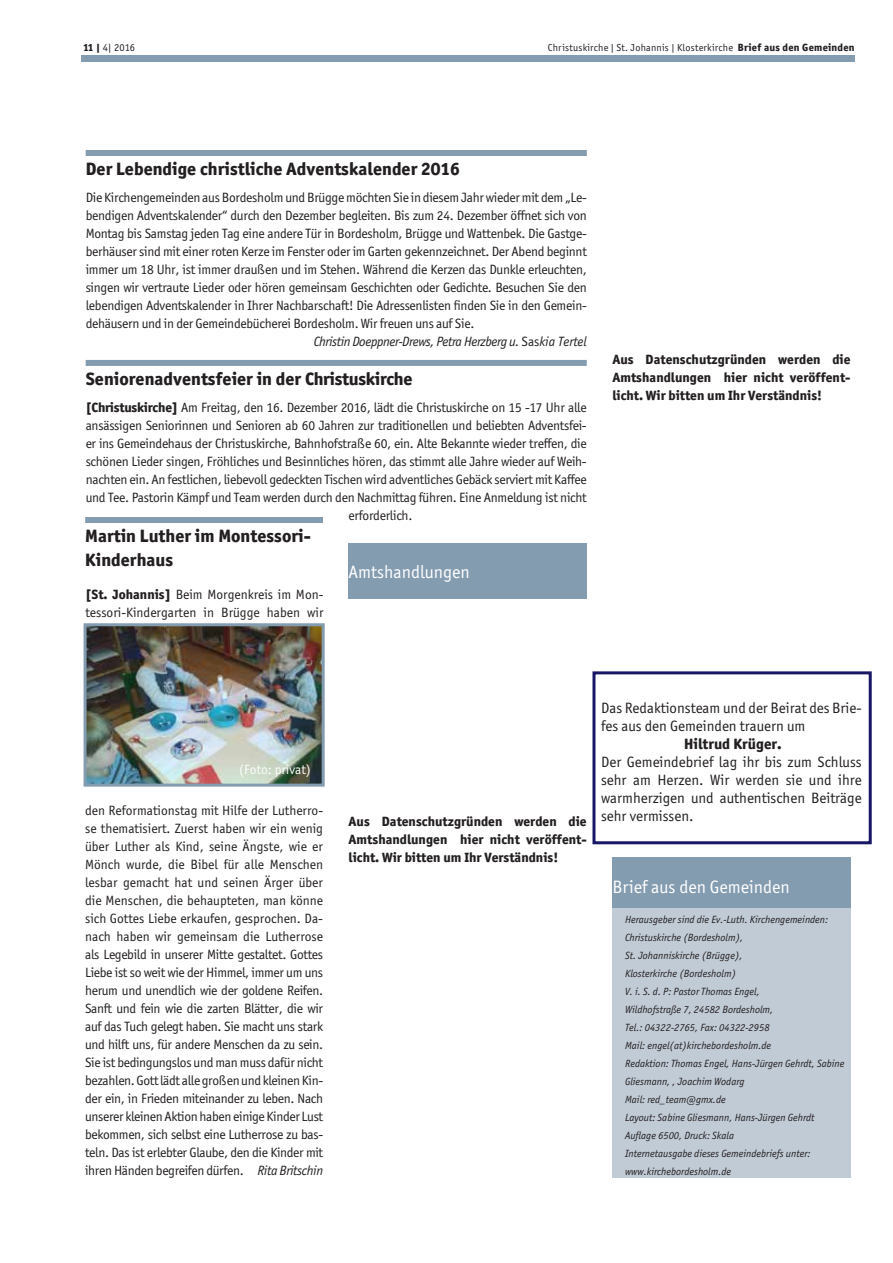
<style>
.page{position:relative;width:893px;height:1263px;background:#fff}
.page>*{position:absolute;margin:0;border:0;box-sizing:border-box;transform-origin:0 0}
.t1{font:800 18px/24px "Officina San ITC";color:#231f20}
.t2{font:18px "Officina San ITC";color:#fff}
.t3{font:15px/18px "Officina San ITC";color:#231f20}
.t4{font:800 15px "Officina San ITC";color:#231f20}
.t5{font:13.5px/18px "Officina San ITC";letter-spacing:-.02em;color:#231f20;text-align:justify}
.t6{font:800 13.5px/18px "Officina San ITC";color:#231f20;text-align:justify}
.t7{font:13.5px/18px "Officina San ITC";color:#231f20}
.t8{font:italic 13.5px "Officina San ITC";letter-spacing:-.03em;color:#231f20}
.t9{font:13.5px "Officina San ITC";color:#fdfdfd}
.t10{font:italic 10.5px/18px "Officina San ITC";color:#231f20}
.t11{font:10.5px "Officina San ITC";color:#231f20}
.t12{font:10.2px "Officina San ITC";letter-spacing:.02em;color:#231f20}
.s1{font-weight:800}
.s2{font-weight:800;font-size:10.5px}
.s3{font-style:normal}
.s4{font-style:italic}
</style>
<div class="page">
<div style="left:86px;top:360px;width:501px;height:6px;background:#849cb0"></div>
<img style="left:88px;top:656px;width:233px;height:127px">
<div style="left:84px;top:623px;width:241px;height:164px;border:3px solid #849cb0"></div>
<div style="left:86px;top:150px;width:501px;height:6px;background:#849cb0"></div>
<svg style="left:83px;top:150px;width:379px;height:506px"></svg>
<div style="left:81px;top:55px;width:774px;height:6px;background:#849cb0"></div>
<div style="left:592px;top:671px;width:280px;height:173px;border:3px solid #171766"></div>
<div style="left:349px;top:543px;width:238px;height:55px;background:#849cb0"></div>
<div style="left:612px;top:857px;width:238px;height:56px;background:#849cb0"></div>
<div style="left:612px;top:909px;width:238px;height:269px;background:#c1cbd6"></div>
<p class="t11" style="left:83px;top:41px;width:54px"><span class="s1">11 |</span> 4| 2016</p>
<p class="t12" style="left:548px;top:41px;width:308px">Christuskirche | St. Johannis | Klosterkirche <span class="s2">Brief aus den Gemeinden</span></p>
<h1 class="t1" style="left:86px;top:156px;width:376px">Der Lebendige christliche Adventskalender 2016</h1>
<p class="t5" style="left:86px;top:188px;width:503px">Die Kirchengemeinden aus Bordesholm und Brügge möchten Sie in diesem Jahr wieder mit dem „Le-</p>
<p class="t5" style="left:86px;top:206px;width:503px">bendigen Adventskalender“ durch den Dezember begleiten. Bis zum 24. Dezember öffnet sich von</p>
<p class="t5" style="left:86px;top:224px;width:503px">Montag bis Samstag jeden Tag eine andere Tür in Bordesholm, Brügge und Wattenbek. Die Gastge-</p>
<p class="t5" style="left:86px;top:242px;width:503px">berhäuser sind mit einer roten Kerze im Fenster oder im Garten gekennzeichnet. Der Abend beginnt</p>
<p class="t5" style="left:86px;top:260px;width:503px">immer um 18 Uhr, ist immer draußen und im Stehen. Während die Kerzen das Dunkle erleuchten,</p>
<p class="t5" style="left:86px;top:278px;width:503px">singen wir vertraute Lieder oder hören gemeinsam Geschichten oder Gedichte. Besuchen Sie den</p>
<p class="t5" style="left:86px;top:296px;width:503px">lebendigen Adventskalender in Ihrer Nachbarschaft! Die Adressenlisten finden Sie in den Gemein-</p>
<p class="t5" style="left:86px;top:314px;width:390px">dehäusern und in der Gemeindebücherei Bordesholm. Wir freuen uns auf Sie.</p>
<p class="t8" style="left:314px;top:334px;width:274px">Christin Doeppner-Drews, Petra Herzberg u. <span class="s3">Sas</span>kia Tertel</p>
<h1 class="t1" style="left:86px;top:366px;width:328px">Seniorenadventsfeier in der Christuskirche</h1>
<p class="t5" style="left:86px;top:398px;width:503px"><span class="s1">[Christuskirche]</span> Am Freitag, den 16. Dezember 2016, lädt die Christuskirche on 15 -17 Uhr alle ansässigen Seniorinnen und Senioren ab 60 Jahren zur traditionellen und beliebten Adventsfei&shy;er ins Gemeindehaus der Christuskirche, Bahnhofstraße 60, ein. Alte Bekannte wieder treffen, die schönen Lieder singen, Fröhliches und Besinnliches hören, das stimmt alle Jahre wieder auf Weih&shy;nachten ein. An festlichen, liebevoll gedeckten Tischen wird adventliches Gebäck serviert mit Kaffee und Tee. Pastorin Kämpf und Team werden durch den Nachmittag führen. Eine Anmeldung ist nicht</p>
<h1 class="t1" style="left:85px;top:523px;width:227px">Martin Luther im Montessori-<br>Kinderhaus</h1>
<p class="t7" style="left:85px;top:585px;width:240px"><span class="s1">[St. Johannis]</span> Beim Morgenkreis im Mon&shy;tessori-Kindergarten in Brügge haben wir</p>
<p class="t5" style="left:349px;top:507px;width:65px">erforderlich.</p>
<h1 class="t2" style="left:349px;top:562px;width:123px">Amtshandlungen</h1>
<p class="t6" style="left:612px;top:350px;width:240px">Aus Datenschutzgründen werden die Amtshandlungen hier nicht veröffent&shy;licht. Wir bitten um Ihr Verständnis!</p>
<p class="t9" style="left:239px;top:762px;width:73px">(Foto: privat)</p>
<p class="t5" style="left:85px;top:801px;width:239px">den Reformationstag mit Hilfe der Lutherro&shy;se thematisiert. Zuerst haben wir ein wenig über Luther als Kind, seine Ängste, wie er Mönch wurde, die Bibel für alle Menschen lesbar gemacht hat und seinen Ärger über die Menschen, die behaupteten, man könne sich Gottes Liebe erkaufen, gesprochen. Da&shy;nach haben wir gemeinsam die Lutherrose als Legebild in unserer Mitte gestaltet. Gottes Liebe ist so weit wie der Himmel, immer um uns herum und unendlich wie der goldene Reifen.<br>Sanft und fein wie die zarten Blätter, die wir auf das Tuch gelegt haben. Sie macht uns stark und hilft uns, für andere Menschen da zu sein.<br>Sie ist bedingungslos und man muss dafür nicht bezahlen. Gott lädt alle großen und kleinen Kin&shy;der ein, in Frieden miteinander zu leben. Nach unserer kleinen Aktion haben einige Kinder Lust bekommen, sich selbst eine Lutherrose zu bas&shy;teln. Das ist erlebter Glaube, den die Kinder mit ihren Händen begreifen dürfen. <span class="s4">Rita Britschin</span></p>
<p class="t6" style="left:349px;top:812px;width:240px">Aus Datenschutzgründen werden die Amtshandlungen hier nicht veröffent&shy;licht. Wir bitten um Ihr Verständnis!</p>
<p class="t3" style="left:601px;top:699px;width:262px">Das Redaktionsteam und der Beirat des Brie&shy;fes aus den Gemeinden trauern um</p>
<p class="t4" style="left:684px;top:734px;width:99px">Hiltrud Krüger.</p>
<p class="t3" style="left:601px;top:753px;width:262px;text-align:justify">Der Gemeindebrief lag ihr bis zum Schluss sehr am Herzen. Wir werden sie und ihre warmherzigen und authentischen Beiträge sehr vermissen.</p>
<h1 class="t2" style="left:612px;top:876px;width:179px">Brief aus den Gemeinden</h1>
<p class="t10" style="left:625px;top:910px;width:221px">Herausgeber sind die Ev.-Luth. Kirchengemeinden:<br>Christuskirche (Bordesholm),<br>St. Johanniskirche (Brügge),<br>Klosterkirche (Bordesholm)<br>V. i. S. d. P: Pastor Thomas Engel,<br>Wildhofstraße 7, 24582 Bordesholm,<br>Tel.: 04322-2765, Fax: 04322-2958<br>Mail: engel(at)kirchebordesholm.de<br>Redaktion: Thomas Engel, Hans-Jürgen Gehrdt, Sabine Gliesmann, , Joachim Wodarg<br>Mail: red_team@gmx.de<br>Layout: Sabine Gliesmann, Hans-Jürgen Gehrdt Auflage 6500, Druck: Skala<br>Internetausgabe dieses Gemeindebriefs unter: www.kirchebordesholm.de</p>
</div>
